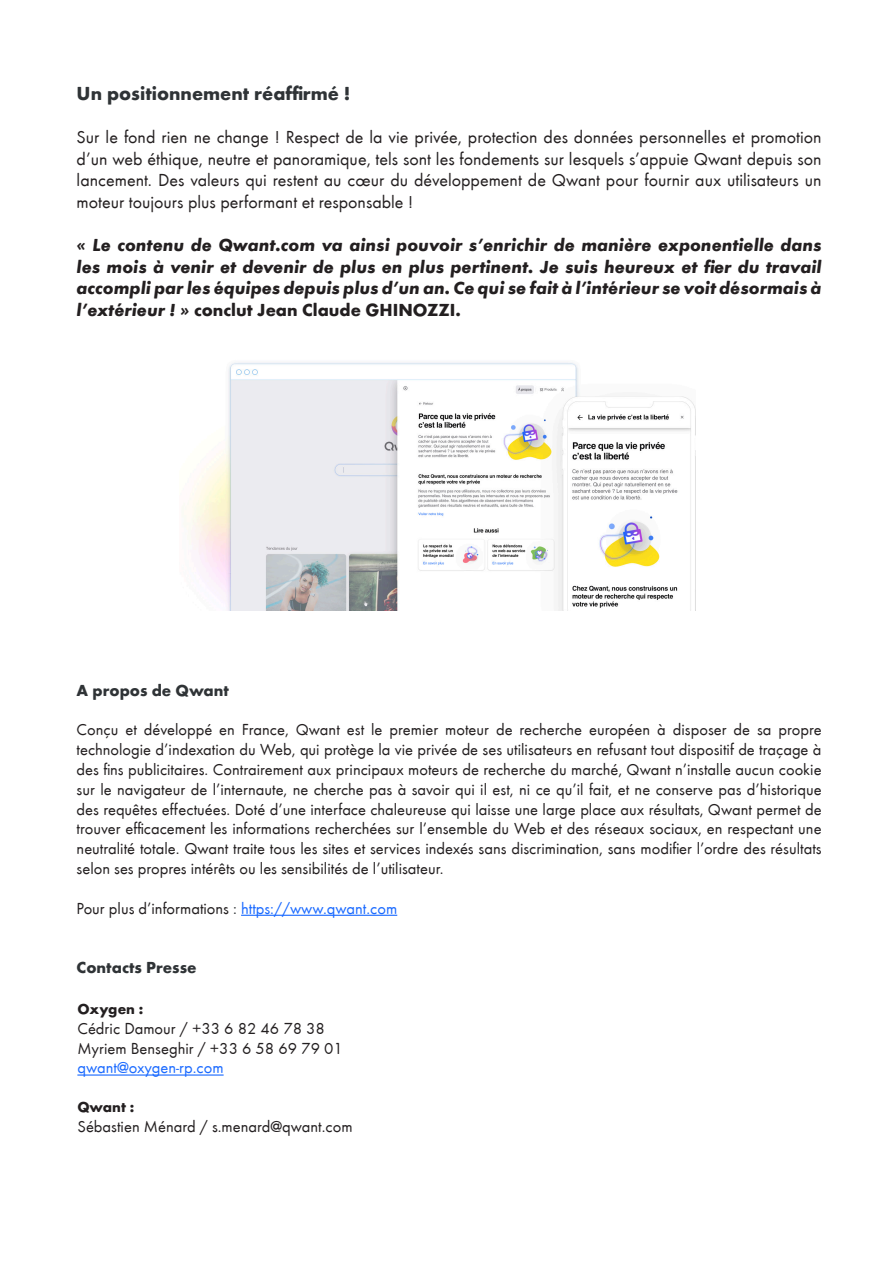
<style>
.page{position:relative;width:893px;height:1263px;background:#fff}
.page>*{position:absolute;margin:0;border:0;box-sizing:border-box;transform-origin:0 0}
.t1{font:700 19.5px "Futura Round";color:#2f3336}
.t2{font:18px/21.6px "Futura Round";color:#231f20;text-align:justify}
.t3{font:italic 700 18px/21.6px "Futura Round";color:#231f20;text-align:justify}
.t4{font:16.5px/19.8px "Futura Round";color:#231f20;text-align:justify}
.t5{font:700 16.5px "Futura Round";color:#2f3336}
.t6{font:16.5px "Futura Round";color:#1a6aff}
.t7{font:700 15px "Futura Round";color:#231f20}
.s1{font-style:normal}
.s2{color:#2f3336}
.s3{color:#1a6aff}
</style>
<div class="page">
<hr style="left:241px;top:915px;width:156px;height:1px;background:#1a6aff">
<img style="left:182px;top:362px;width:514px;height:249px">
<hr style="left:77px;top:1074px;width:147px;height:1px;background:#1a6aff">
<p class="t1" style="left:77px;top:78px;width:275px">Un positionnement réaffirmé !</p>
<p class="t2" style="left:77px;top:125px;width:746px">Sur le fond rien ne change ! Respect de la vie privée, protection des données personnelles et promotion d’un web éthique, neutre et panoramique, tels sont les fondements sur lesquels s’appuie Qwant depuis son lancement. Des valeurs qui restent au cœur du développement de Qwant pour fournir aux utilisateurs un moteur toujours plus performant et responsable !</p>
<p class="t3" style="left:77px;top:234px;width:746px">« Le contenu de Qwant.com va ainsi pouvoir s’enrichir de manière exponentielle dans les mois à venir et devenir de plus en plus pertinent. Je suis heureux et fier du travail accompli par les équipes depuis plus d’un an. Ce qui se fait à l’intérieur se voit désormais à l’extérieur ! » <span class="s1">conclut Jean Claude GHINOZZI.</span></p>
<p class="t5" style="left:77px;top:677px;width:154px">A propos de Qwant</p>
<p class="t4" style="left:77px;top:719px;width:746px">Conçu et développé en France, Qwant est le premier moteur de recherche européen à disposer de sa propre technologie d’indexation du Web, qui protège la vie privée de ses utilisateurs en refusant tout dispositif de traçage à des fins publicitaires. Contrairement aux principaux moteurs de recherche du marché, Qwant n’installe aucun cookie sur le navigateur de l’internaute, ne cherche pas à savoir qui il est, ni ce qu’il fait, et ne conserve pas d’historique des requêtes effectuées. Doté d’une interface chaleureuse qui laisse une large place aux résultats, Qwant permet de trouver efficacement les informations recherchées sur l’ensemble du Web et des réseaux sociaux, en respectant une neutralité totale. Qwant traite tous les sites et services indexés sans discrimination, sans modifier l’ordre des résultats selon ses propres intérêts ou les sensibilités de l’utilisateur.</p>
<p class="t4" style="left:77px;top:897px;width:322px">Pour plus d’informations <span class="s2">:</span> <span class="s3">https://www.qwant.com</span></p>
<p class="t5" style="left:77px;top:955px;width:121px">Contacts Presse</p>
<p class="t7" style="left:77px;top:997px;width:67px">Oxygen :</p>
<p class="t4" style="left:77px;top:1017px;width:267px">Cédric Damour / +33 6 82 46 78 38<br>Myriem Benseghir / +33 6 58 69 79 01</p>
<p class="t6" style="left:77px;top:1056px;width:148px">qwant@oxygen-rp.com</p>
<p class="t7" style="left:77px;top:1096px;width:58px">Qwant :</p>
<p class="t4" style="left:77px;top:1116px;width:277px">Sébastien Ménard / s.menard@qwant.com</p>
</div>
